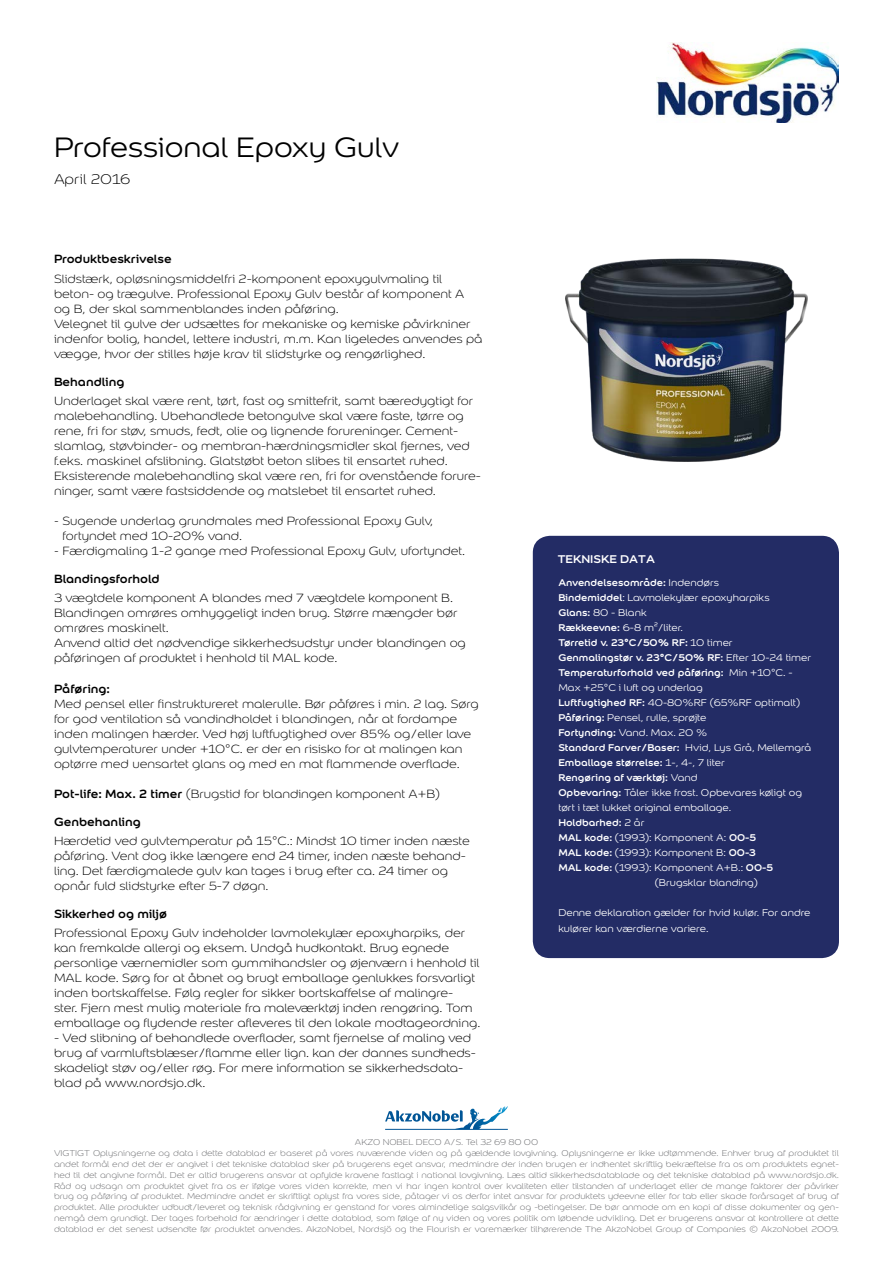
<style>
.page{position:relative;width:893px;height:1263px;background:#fff}
.page>*{position:absolute;margin:0;border:0;box-sizing:border-box;transform-origin:0 0}
.Produkt_Overskrift_S{font:30px "Colour Sans";color:#000}
.Dato{font:300 15px "Colour Sans";color:#000}
.Brødtekst{font:300 12.75px/15px "Colour Sans";color:#000}
.Overskrift_Brødtekst{font:700 12.75px "Colour Sans";color:#000}
.Brødtekst-2{font:700 12.75px "Colour Sans";color:#000}
.Tabeloverskrift{font:700 12px "Colour Sans";color:#fff}
.Datatekst{font:10.5px/15px "Colour Sans";color:#fff}
.Datatekst-2{font:700 10.5px "Colour Sans";color:#fff}
.t1{font:300 9px/10.8px "Colour Sans";color:#6d6e71;text-align:center}
.s1{font-family:"Helvetica Neue LT"}
.s2{font-weight:700}
.s3{font-weight:400}
</style>
<div class="page">
<div style="left:533px;top:536px;width:306px;height:422px;background:#232c65;border-radius:17px"></div>
<img style="left:566px;top:258px;width:242px;height:204px">
<img style="left:657px;top:43px;width:182px;height:79px">
<svg style="left:385px;top:1106px;width:123px;height:23px"></svg>
<hr style="left:385px;top:1129px;width:123px;height:1px;background:#005596">
<p class="Produkt_Overskrift_S" style="left:54px;top:126px;width:347px">Professional Epoxy Gulv</p>
<p class="Dato" style="left:54px;top:169px;width:78px">April 2016</p>
<p class="Overskrift_Brødtekst" style="left:54px;top:249px;width:119px">Produktbeskrivelse</p>
<p class="Brødtekst" style="left:54px;top:270px;width:412px">Slidstærk, opløsningsmiddelfri 2-komponent epoxygulvmaling til beton- og trægulve. Professional Epoxy Gulv består af komponent A og B, der skal sammenblandes inden påføring.</p>
<p class="Brødtekst" style="left:54px;top:315px;width:430px">Velegnet til gulve der udsættes for mekaniske og kemiske påvirkniner indenfor bolig, handel, lettere industri, m.m. Kan ligeledes anvendes på vægge, hvor der stilles høje krav til slidstyrke og rengørlighed.</p>
<p class="Overskrift_Brødtekst" style="left:54px;top:371px;width:72px">Behandling</p>
<p class="Brødtekst" style="left:54px;top:393px;width:421px">Underlaget skal være rent, tørt, fast og smittefrit, samt bæredygtigt for</p>
<p class="Brødtekst" style="left:54px;top:408px;width:417px">malebehandling. Ubehandlede betongulve skal være faste, tørre og rene, fri for støv, smuds, fedt, olie og lignende forureninger. Cement&shy;slamlag, støvbinder- og membran-hærdningsmidler skal fjernes, ved f.eks. maskinel afslibning. Glatstøbt beton slibes til ensartet ruhed.</p>
<p class="Brødtekst" style="left:54px;top:468px;width:429px">Eksisterende malebehandling skal være ren, fri for ovenstående forure&shy;ninger, samt være fastsiddende og matslebet til ensartet ruhed.</p>
<p class="Brødtekst" style="left:63px;top:513px;width:372px;text-indent:-9px"><span class="s1">-</span> Sugende underlag grundmales med Professional Epoxy Gulv, fortyndet med 10-20% vand.</p>
<p class="Brødtekst" style="left:54px;top:543px;width:413px"><span class="s1">-</span> Færdigmaling 1-2 gange med Professional Epoxy Gulv, ufortyndet.</p>
<p class="Overskrift_Brødtekst" style="left:54px;top:568px;width:107px">Blandingsforhold</p>
<p class="Brødtekst" style="left:54px;top:590px;width:400px">3 vægtdele komponent A blandes med 7 vægtdele komponent B.</p>
<p class="Brødtekst" style="left:54px;top:605px;width:413px">Blandingen omrøres omhyggeligt inden brug. Større mængder bør omrøres maskinelt.<br>Anvend altid det nødvendige sikkerhedsudstyr under blandingen og påføringen af produktet i henhold til MAL kode.</p>
<p class="Brødtekst-2" style="left:54px;top:678px;width:58px">Påføring:</p>
<p class="Brødtekst" style="left:54px;top:695px;width:426px">Med pensel eller finstruktureret malerulle. Bør påføres i min. 2 lag. Sørg for god ventilation så vandindholdet i blandingen, når at fordampe inden malingen hærder. Ved høj luftfugtighed over 85% og/eller lave gulvtemperaturer under +10°C. er der en risisko for at malingen kan optørre med uensartet glans og med en mat flammende overflade.</p>
<p class="Brødtekst" style="left:54px;top:785px;width:388px"><span class="s2">Pot-life: Max. 2 timer</span> (Brugstid for blandingen komponent A+B)</p>
<p class="Overskrift_Brødtekst" style="left:54px;top:811px;width:88px">Genbehanling</p>
<p class="Brødtekst" style="left:54px;top:833px;width:417px">Hærdetid ved gulvtemperatur på 15°C.: Mindst 10 timer inden næste</p>
<p class="Brødtekst" style="left:54px;top:848px;width:413px">påføring. Vent dog ikke længere end 24 timer, inden næste behand&shy;ling. Det færdigmalede gulv kan tages i brug efter ca. 24 timer og opnår fuld slidstyrke efter 5-7 døgn.</p>
<p class="Overskrift_Brødtekst" style="left:54px;top:903px;width:115px">Sikkerhed og miljø</p>
<p class="Brødtekst" style="left:54px;top:925px;width:428px">Professional Epoxy Gulv indeholder lavmolekylær epoxyharpiks, der kan fremkalde allergi og eksem. Undgå hudkontakt. Brug egnede personlige værnemidler som gummihandsler og øjenværn i henhold til MAL kode. Sørg for at åbnet og brugt emballage genlukkes forsvarligt inden bortskaffelse. Følg regler for sikker bortskaffelse af malingre-<br>ster. Fjern mest mulig materiale fra maleværktøj inden rengøring. Tom emballage og flydende rester afleveres til den lokale modtageordning.</p>
<p class="Brødtekst" style="left:54px;top:1030px;width:423px">- Ved slibning af behandlede overflader, samt fjernelse af maling ved brug af varmluftsblæser/flamme eller lign. kan der dannes sundheds&shy;skadeligt støv og/eller røg. For mere information se sikkerhedsdata&shy;blad på www.nordsjo.dk.</p>
<p class="Tabeloverskrift" style="left:558px;top:549px;width:99px">TEKNISKE DATA</p>
<p class="Datatekst-2" style="left:558px;top:574px;width:162px">Anvendelsesområde: <span class="s3">Indendørs</span></p>
<p class="Datatekst" style="left:558px;top:590px;width:213px"><span class="s2">Bindemiddel</span>: Lavmolekylær epoxyharpiks</p>
<p class="Datatekst" style="left:558px;top:605px;width:90px"><span class="s2">Glans:</span> 80 - Blank</p>
<p class="Datatekst" style="left:558px;top:620px;width:126px"><span class="s2">Rækkeevne:</span> 6-8 m²/liter.</p>
<p class="Datatekst-2" style="left:558px;top:634px;width:176px">Tørretid v. 23°C/50% RF: <span class="s3">10 timer</span></p>
<p class="Datatekst-2" style="left:558px;top:649px;width:254px">Genmalingstør v. 23°C/50% RF: <span class="s3">Efter 10-24 timer</span></p>
<p class="Datatekst" style="left:558px;top:665px;width:236px"><span class="s2">Temperaturforhold ved påføring:</span> Min +10°C. -<br>Max +25°C i luft og underlag</p>
<p class="Datatekst" style="left:558px;top:695px;width:243px"><span class="s2">Luftfugtighed RF:</span> 40-80%RF (65%RF optimalt)<br><span class="s2">Påføring:</span> Pensel, rulle, sprøjte</p>
<p class="Datatekst" style="left:558px;top:725px;width:151px"><span class="s2">Fortynding:</span> Vand. Max. 20 %</p>
<p class="Datatekst-2" style="left:558px;top:739px;width:254px">Standard Farver/Baser: <span class="s3">Hvid, Lys Grå, Mellemgrå</span></p>
<p class="Datatekst-2" style="left:558px;top:754px;width:168px">Emballage størrelse: <span class="s3">1-, 4-, 7 liter</span></p>
<p class="Datatekst" style="left:558px;top:770px;width:245px"><span class="s2">Rengøring af værktøj:</span> Vand<br><span class="s2">Opbevaring:</span> Tåler ikke frost. Opbevares køligt og tørt i tæt lukket original emballage.<br><span class="s2">Holdbarhed:</span> 2 år</p>
<p class="Datatekst" style="left:558px;top:830px;width:199px"><span class="s2">MAL kode:</span> (1993): Komponent A: <span class="s2">00-5<br>MAL kode:</span> (1993): Komponent B: <span class="s2">00-3</span></p>
<p class="Datatekst" style="left:655px;top:860px;width:120px;text-indent:-96px"><span class="s2">MAL kode:</span> (1993): Komponent A+B.: <span class="s2">00-5 </span>(Brugsklar blanding)</p>
<p class="Datatekst" style="left:558px;top:905px;width:254px">Denne deklaration gælder for hvid kulør. For andre kulører kan værdierne variere.</p>
<p class="t1" style="left:54px;top:1136px;width:786px">AKZO NOBEL DECO A/S. Tel 32 69 80 00<br>VIGTIGT Oplysningerne og data i dette datablad er baseret på vores nuværende viden og på gældende lovgivning. Oplysningerne er ikke udtømmende. Enhver brug af produktet til andet formål end det der er angivet i det tekniske datablad sker på brugerens eget ansvar, medmindre der inden brugen er indhentet skriftlig bekræftelse fra os om produktets egnet&shy;hed til det angivne formål. Det er altid brugerens ansvar at opfylde kravene fastlagt i national lovgivning. Læs altid sikkerhedsdatablade og det tekniske datablad på www.nordsjo.dk.<br>Råd og udsagn om produktet givet fra os er ifølge vores viden korrekte, men vi har ingen kontrol over kvaliteten eller tilstanden af underlaget eller de mange faktorer der påvirker brug og påføring af produktet. Medmindre andet er skriftligt oplyst fra vores side, påtager vi os derfor intet ansvar for produktets ydeevne eller for tab eller skade forårsaget af brug af produktet. Alle produkter udbudt/leveret og teknisk rådgivning er genstand for vores almindelige salgsvilkår og -betingelser. De bør anmode om en kopi af disse dokumenter og gen&shy;nemgå dem grundigt. Der tages forbehold for ændringer i dette datablad, som følge af ny viden og vores politik om løbende udvikling. Det er brugerens ansvar at kontrollere at dette datablad er det senest udsendte før produktet anvendes. AkzoNobel, Nordsjö og the Flourish er varemærker tilhørerende The AkzoNobel Group of Companies © AkzoNobel 2009.</p>
</div>
